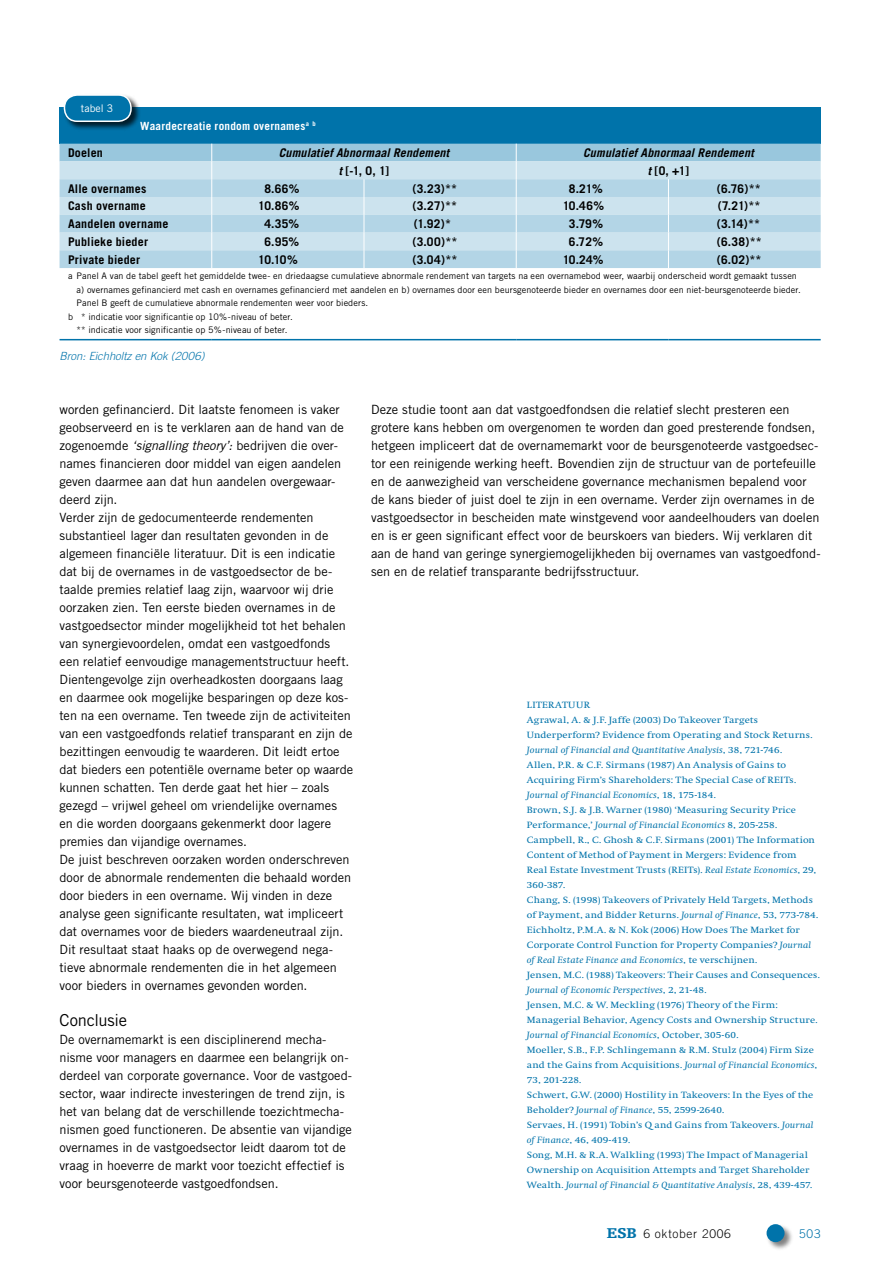
<style>
.page{position:relative;width:893px;height:1263px;background:#fff}
.page>*{position:absolute;margin:0;border:0;box-sizing:border-box;transform-origin:0 0}
.t1{font:16.5px "Trade Gothic";letter-spacing:-.015em;color:#000}
.t2{font:12.75px/18px "Trade Gothic";color:#000}
.t3{font:700 12px "Trade Gothic";letter-spacing:.02em;color:#000}
.t4{font:italic 700 12px "Trade Gothic";letter-spacing:.015em;color:#000}
.t5{font:300 12px "Trade Gothic";letter-spacing:.06em;color:#000}
.t6{font:300 12px "Trade Gothic";color:#0073aa}
.t7{font:700 11.25px "Trade Gothic";letter-spacing:.02em;color:#fff}
.t8{font:italic 300 11.25px "Trade Gothic";color:#0073aa}
.t9{font:10.5px "Trade Gothic";color:#fff}
.t10{font:9.45px/15px "Swift";letter-spacing:.005em;color:#0073aa;scale:1.11 1}
.t11{font:9px "Trade Gothic";letter-spacing:.01em;color:#000}
.s1{font-style:italic}
.s2{font-family:"Egyptienne F";font-weight:900;font-size:15px;color:#0073aa}
</style>
<div class="page">
<div style="left:766px;top:1223px;width:28px;height:29px;background:#000;opacity:.5"></div>
<div style="left:766px;top:1224px;width:18px;height:18px;background:#0073aa;border-radius:50%"></div>
<div style="left:60px;top:108px;width:761px;height:36px;background:#0073aa"></div>
<hr style="left:60px;top:339px;width:152px;height:1px;background:#0073aa">
<hr style="left:212px;top:339px;width:152px;height:1px;background:#0073aa">
<hr style="left:364px;top:339px;width:152px;height:1px;background:#0073aa">
<hr style="left:516px;top:339px;width:152px;height:1px;background:#0073aa">
<hr style="left:668px;top:339px;width:153px;height:1px;background:#0073aa">
<svg style="left:60px;top:144px;width:761px;height:124px;background:#bad9e8"></svg>
<div style="left:63px;top:93px;width:78px;height:39px;background:#000;opacity:.75"></div>
<div style="left:64px;top:95px;width:67px;height:26px;background:#0073aa;border-radius:13px"></div>
<div style="left:64px;top:94px;width:68px;height:28px;border:2px solid #fff;border-radius:13px"></div>
<p class="t9" style="left:81px;top:102px;width:34px">tabel 3</p>
<p class="t7" style="left:140px;top:119px;width:177px">Waardecreatie rondom overnames<sup>a</sup> <sup>b</sup></p>
<p class="t3" style="left:68px;top:146px;width:36px">Doelen</p>
<p class="t4" style="left:279px;top:146px;width:172px">Cumulatief Abnormaal Rendement</p>
<p class="t4" style="left:583px;top:146px;width:172px">Cumulatief Abnormaal Rendement</p>
<p class="t3" style="left:339px;top:163px;width:52px"><span class="s1">t</span> [-1, 0, 1]</p>
<p class="t3" style="left:648px;top:163px;width:43px"><span class="s1">t</span> [0, +1]</p>
<p class="t3" style="left:68px;top:181px;width:80px">Alle overnames</p>
<p class="t3" style="left:264px;top:181px;width:36px">8.66%</p>
<p class="t3" style="left:412px;top:181px;width:46px">(3.23)**</p>
<p class="t3" style="left:569px;top:181px;width:35px">8.21%</p>
<p class="t3" style="left:717px;top:181px;width:45px">(6.76)**</p>
<p class="t3" style="left:68px;top:199px;width:79px">Cash overname</p>
<p class="t3" style="left:258px;top:199px;width:43px">10.86%</p>
<p class="t3" style="left:412px;top:199px;width:46px">(3.27)**</p>
<p class="t3" style="left:563px;top:199px;width:43px">10.46%</p>
<p class="t3" style="left:718px;top:199px;width:44px">(7.21)**</p>
<p class="t3" style="left:68px;top:217px;width:102px">Aandelen overname</p>
<p class="t3" style="left:264px;top:217px;width:36px">4.35%</p>
<p class="t3" style="left:414px;top:217px;width:39px">(1.92)*</p>
<p class="t3" style="left:569px;top:217px;width:36px">3.79%</p>
<p class="t3" style="left:717px;top:217px;width:45px">(3.14)**</p>
<p class="t3" style="left:68px;top:234px;width:81px">Publieke bieder</p>
<p class="t3" style="left:264px;top:234px;width:36px">6.95%</p>
<p class="t3" style="left:412px;top:234px;width:46px">(3.00)**</p>
<p class="t3" style="left:569px;top:234px;width:36px">6.72%</p>
<p class="t3" style="left:717px;top:234px;width:46px">(6.38)**</p>
<p class="t3" style="left:68px;top:252px;width:74px">Private bieder</p>
<p class="t3" style="left:258px;top:252px;width:41px">10.10%</p>
<p class="t3" style="left:412px;top:252px;width:46px">(3.04)**</p>
<p class="t3" style="left:563px;top:252px;width:42px">10.24%</p>
<p class="t3" style="left:717px;top:252px;width:46px">(6.02)**</p>
<p class="t11" style="left:68px;top:271px;width:730px">a Panel A van de tabel geeft het gemiddelde twee- en driedaagse cumulatieve abnormale rendement van targets na een overnamebod weer, waarbij onderscheid wordt gemaakt tussen</p>
<p class="t11" style="left:77px;top:284px;width:726px">a) overnames gefinancierd met cash en overnames gefinancierd met aandelen en b) overnames door een beursgenoteerde bieder en overnames door een niet-beursgenoteerde bieder.</p>
<p class="t11" style="left:77px;top:298px;width:293px">Panel B geeft de cumulatieve abnormale rendementen weer voor bieders.</p>
<p class="t11" style="left:68px;top:311px;width:226px">b * indicatie voor significantie op 10%-niveau of beter.</p>
<p class="t11" style="left:77px;top:325px;width:212px">** indicatie voor significantie op 5%-niveau of beter.</p>
<p class="t8" style="left:60px;top:349px;width:147px">Bron: Eichholtz en Kok (2006)</p>
<p class="t2" style="left:60px;top:400px;width:295px">worden gefinancierd. Dit laatste fenomeen is vaker geobserveerd en is te verklaren aan de hand van de zogenoemde <span class="s1">‘signalling theory’:</span> bedrijven die over&shy;names financieren door middel van eigen aandelen geven daarmee aan dat hun aandelen overgewaar&shy;deerd zijn.<br>Verder zijn de gedocumenteerde rendementen substantieel lager dan resultaten gevonden in de algemeen financiële literatuur. Dit is een indicatie dat bij de overnames in de vastgoedsector de be&shy;taalde premies relatief laag zijn, waarvoor wij drie oorzaken zien. Ten eerste bieden overnames in de vastgoedsector minder mogelijkheid tot het behalen van synergievoordelen, omdat een vastgoedfonds een relatief eenvoudige managementstructuur heeft.<br>Dientengevolge zijn overheadkosten doorgaans laag en daarmee ook mogelijke besparingen op deze kos&shy;ten na een overname. Ten tweede zijn de activiteiten van een vastgoedfonds relatief transparant en zijn de bezittingen eenvoudig te waarderen. Dit leidt ertoe dat bieders een potentiële overname beter op waarde kunnen schatten. Ten derde gaat het hier – zoals gezegd – vrijwel geheel om vriendelijke overnames en die worden doorgaans gekenmerkt door lagere premies dan vijandige overnames.<br>De juist beschreven oorzaken worden onderschreven door de abnormale rendementen die behaald worden door bieders in een overname. Wij vinden in deze analyse geen significante resultaten, wat impliceert dat overnames voor de bieders waardeneutraal zijn.<br>Dit resultaat staat haaks op de overwegend nega&shy;tieve abnormale rendementen die in het algemeen voor bieders in overnames gevonden worden.</p>
<p class="t1" style="left:60px;top:1010px;width:69px">Conclusie</p>
<p class="t2" style="left:60px;top:1030px;width:294px">De overnamemarkt is een disciplinerend mecha&shy;nisme voor managers en daarmee een belangrijk on&shy;derdeel van corporate governance. Voor de vastgoed&shy;sector, waar indirecte investeringen de trend zijn, is het van belang dat de verschillende toezichtmecha&shy;nismen goed functioneren. De absentie van vijandige overnames in de vastgoedsector leidt daarom tot de vraag in hoeverre de markt voor toezicht effectief is voor beursgenoteerde vastgoedfondsen.</p>
<p class="t2" style="left:371px;top:400px;width:451px">Deze studie toont aan dat vastgoedfondsen die relatief slecht presteren een grotere kans hebben om overgenomen te worden dan goed presterende fondsen, hetgeen impliceert dat de overnamemarkt voor de beursgenoteerde vastgoedsec&shy;tor een reinigende werking heeft. Bovendien zijn de structuur van de portefeuille en de aanwezigheid van verscheidene governance mechanismen bepalend voor de kans bieder of juist doel te zijn in een overname. Verder zijn overnames in de vastgoedsector in bescheiden mate winstgevend voor aandeelhouders van doelen en is er geen significant effect voor de beurskoers van bieders. Wij verklaren dit aan de hand van geringe synergiemogelijkheden bij overnames van vastgoedfond&shy;sen en de relatief transparante bedrijfsstructuur.</p>
<p class="t10" style="left:527px;top:698px;width:265px">Literatuur<br>Agrawal, A. &amp; J.F. Jaffe (2003) Do Takeover Targets Underperform? Evidence from Operating and Stock Returns.<br><span class="s1">Journal of Financial and Quantitative Analysis</span>, 38, 721-746.<br>Allen, P.R. &amp; C.F. Sirmans (1987) An Analysis of Gains to Acquiring Firm’s Shareholders: The Special Case of REITs.<br><span class="s1">Journal of Financial Economics</span>, 18, 175-184.<br>Brown, S.J. &amp; J.B. Warner (1980) ‘Measuring Security Price Performance,’ <span class="s1">Journal of Financial Economics</span> 8, 205-258.<br>Campbell, R., C. Ghosh &amp; C.F. Sirmans (2001) The Information Content of Method of Payment in Mergers: Evidence from<br>Real Estate Investment Trusts (REITs). <span class="s1">Real Estate Economics</span>, 29, 360-387.<br>Chang, S. (1998) Takeovers of Privately Held Targets, Methods of Payment, and Bidder Returns. <span class="s1">Journal of Finance</span>, 53, 773-784.<br>Eichholtz, P.M.A. &amp; N. Kok (2006) How Does The Market for Corporate Control Function for Property Companies? <span class="s1">Journal of Real Estate Finance and Economics</span>, te verschijnen.<br>Jensen, M.C. (1988) Takeovers: Their Causes and Consequences.<br><span class="s1">Journal of Economic Perspectives</span>, 2, 21-48.<br>Jensen, M.C. &amp; W. Meckling (1976) Theory of the Firm:<br>Managerial Behavior, Agency Costs and Ownership Structure.<br><span class="s1">Journal of Financial Economics</span>, October, 305-60.<br>Moeller, S.B., F.P. Schlingemann &amp; R.M. Stulz (2004) Firm Size and the Gains from Acquisitions. <span class="s1">Journal of Financial Economics</span>, 73, 201-228.<br>Schwert, G.W. (2000) Hostility in Takeovers: In the Eyes of the Beholder? <span class="s1">Journal of Finance</span>, 55, 2599-2640.<br>Servaes, H. (1991) Tobin’s Q and Gains from Takeovers. <span class="s1">Journal of Finance</span>, 46, 409-419.<br>Song, M.H. &amp; R.A. Walkling (1993) The Impact of Managerial Ownership on Acquisition Attempts and Target Shareholder Wealth. <span class="s1">Journal of Financial &amp; Quantitative Analysis</span>, 28, 439-457.</p>
<p class="t5" style="left:607px;top:1226px;width:126px"><span class="s2">ESB</span> 6 oktober 2006</p>
<p class="t6" style="left:799px;top:1226px;width:23px">503</p>
</div>
